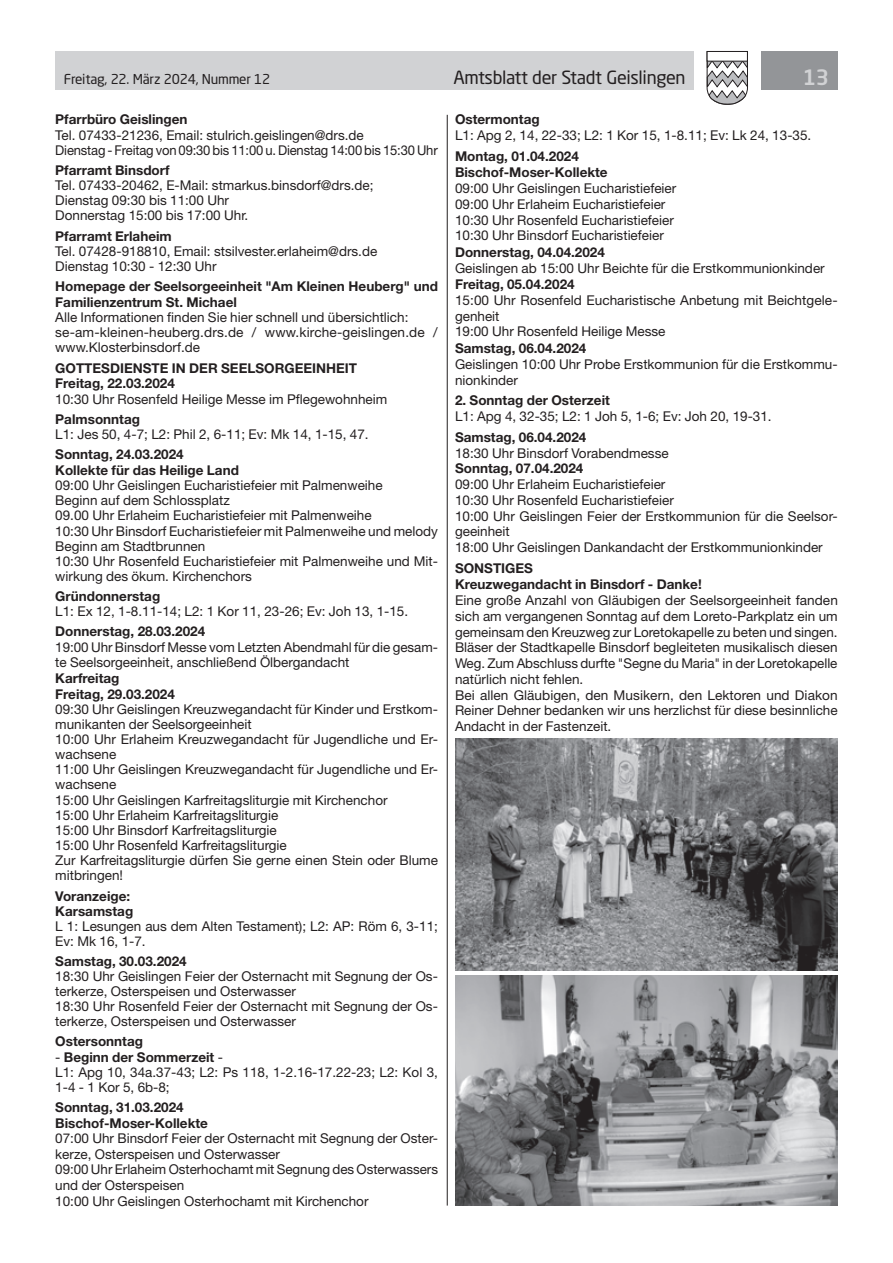
<style>
.page{position:relative;width:893px;height:1263px;background:#fff}
.page>*{position:absolute;margin:0;border:0;box-sizing:border-box;transform-origin:0 0}
.t1{font:500 21px "Neo Sans Std";color:#d1d2d4}
.t2{font:18px "Neo Sans Std";letter-spacing:-.02em;color:#231f20}
.t3{font:13.5px/15.1px "Helvetica Neue LT Std";color:#231f20}
.t4{font:700 13.5px/15.9px "Helvetica Neue LT Std";color:#231f20}
.t5{font:13.5px "Neo Sans Std";letter-spacing:-.015em;color:#231f20}
.s1{font-weight:700}
</style>
<div class="page">
<div style="left:55px;top:51px;width:639px;height:38px;background:#d1d2d4"></div>
<div style="left:761px;top:51px;width:77px;height:38px;background:#939598"></div>
<svg style="left:706px;top:51px;width:42px;height:54px"></svg>
<div style="left:707px;top:51px;width:41px;height:10px;background:#fff;border:1px solid #231f20"></div>
<hr style="left:447px;top:115px;width:1px;height:1090px;background:#231f20">
<img style="left:455px;top:738px;width:383px;height:232px">
<img style="left:455px;top:975px;width:383px;height:230px">
<p class="t5" style="left:64px;top:71px;width:208px">Freitag, 22. März 2024, Nummer 12</p>
<h2 class="t2" style="left:453px;top:66px;width:234px">Amtsblatt der Stadt Geislingen</h2>
<h1 class="t1" style="left:803px;top:64px;width:28px">13</h1>
<p class="t4" style="left:55px;top:111px;width:134px">Pfarrbüro Geislingen</p>
<p class="t3" style="left:55px;top:127px;width:384px">Tel. 07433-21236, Email: stulrich.geislingen@drs.de<br>Dienstag - Freitag von 09:30 bis 11:00 u. Dienstag 14:00 bis 15:30 Uhr</p>
<p class="t4" style="left:55px;top:162px;width:116px">Pfarramt Binsdorf</p>
<p class="t3" style="left:55px;top:177px;width:320px">Tel. 07433-20462, E-Mail: stmarkus.binsdorf@drs.de;<br>Dienstag 09:30 bis 11:00 Uhr<br>Donnerstag 15:00 bis 17:00 Uhr.</p>
<p class="t4" style="left:55px;top:227px;width:118px">Pfarramt Erlaheim</p>
<p class="t3" style="left:55px;top:243px;width:324px">Tel. 07428-918810, Email: stsilvester.erlaheim@drs.de<br>Dienstag 10:30 - 12:30 Uhr</p>
<p class="t4" style="left:55px;top:278px;width:384px">Homepage der Seelsorgeeinheit "Am Kleinen Heuberg" und<br>Familienzentrum St. Michael</p>
<p class="t3" style="left:55px;top:309px;width:384px">Alle Informationen finden Sie hier schnell und übersichtlich: se-am-kleinen-heuberg.drs.de / www.kirche-geislingen.de / www.Klosterbinsdorf.de</p>
<p class="t4" style="left:55px;top:359px;width:303px">GOTTESDIENSTE IN DER SEELSORGEEINHEIT<br>Freitag, 22.03.2024</p>
<p class="t3" style="left:55px;top:391px;width:334px">10:30 Uhr Rosenfeld Heilige Messe im Pflegewohnheim</p>
<p class="t4" style="left:55px;top:411px;width:86px">Palmsonntag</p>
<p class="t3" style="left:55px;top:426px;width:315px">L1: Jes 50, 4-7; L2: Phil 2, 6-11; Ev: Mk 14, 1-15, 47.</p>
<p class="t4" style="left:55px;top:446px;width:185px">Sonntag, 24.03.2024<br>Kollekte für das Heilige Land</p>
<p class="t3" style="left:55px;top:477px;width:384px">09:00 Uhr Geislingen Eucharistiefeier mit Palmenweihe<br>Beginn auf dem Schlossplatz<br>09.00 Uhr Erlaheim Eucharistiefeier mit Palmenweihe<br>10:30 Uhr Binsdorf Eucharistiefeier mit Palmenweihe und melody Beginn am Stadtbrunnen<br>10:30 Uhr Rosenfeld Eucharistiefeier mit Palmenweihe und Mit&shy;wirkung des ökum. Kirchenchors</p>
<p class="t4" style="left:55px;top:588px;width:107px">Gründonnerstag</p>
<p class="t3" style="left:55px;top:604px;width:354px">L1: Ex 12, 1-8.11-14; L2: 1 Kor 11, 23-26; Ev: Joh 13, 1-15.</p>
<p class="t4" style="left:55px;top:623px;width:151px">Donnerstag, 28.03.2024</p>
<p class="t3" style="left:55px;top:639px;width:384px">19:00 Uhr Binsdorf Messe vom Letzten Abendmahl für die gesam&shy;te Seelsorgeeinheit, anschließend Ölbergandacht</p>
<p class="t4" style="left:55px;top:670px;width:121px">Karfreitag<br>Freitag, 29.03.2024</p>
<p class="t3" style="left:55px;top:701px;width:384px">09:30 Uhr Geislingen Kreuzwegandacht für Kinder und Erstkom&shy;munikanten der Seelsorgeeinheit<br>10:00 Uhr Erlaheim Kreuzwegandacht für Jugendliche und Er&shy;wachsene<br>11:00 Uhr Geislingen Kreuzwegandacht für Jugendliche und Er&shy;wachsene<br>15:00 Uhr Geislingen Karfreitagsliturgie mit Kirchenchor<br>15:00 Uhr Erlaheim Karfreitagsliturgie<br>15:00 Uhr Binsdorf Karfreitagsliturgie<br>15:00 Uhr Rosenfeld Karfreitagsliturgie<br>Zur Karfreitagsliturgie dürfen Sie gerne einen Stein oder Blume mitbringen!</p>
<p class="t4" style="left:55px;top:887px;width:79px">Voranzeige:<br>Karsamstag</p>
<p class="t3" style="left:55px;top:919px;width:384px">L 1: Lesungen aus dem Alten Testament); L2: AP: Röm 6, 3-11;<br>Ev: Mk 16, 1-7.</p>
<p class="t4" style="left:55px;top:953px;width:133px">Samstag, 30.03.2024</p>
<p class="t3" style="left:55px;top:969px;width:384px">18:30 Uhr Geislingen Feier der Osternacht mit Segnung der Os&shy;terkerze, Osterspeisen und Osterwasser<br>18:30 Uhr Rosenfeld Feier der Osternacht mit Segnung der Os&shy;terkerze, Osterspeisen und Osterwasser</p>
<p class="t4" style="left:55px;top:1033px;width:89px">Ostersonntag</p>
<p class="t3" style="left:55px;top:1050px;width:384px">- <span class="s1">Beginn der Sommerzeit</span> -<br>L1: Apg 10, 34a.37-43; L2: Ps 118, 1-2.16-17.22-23; L2: Kol 3,<br>1-4 - 1 Kor 5, 6b-8;</p>
<p class="t4" style="left:55px;top:1099px;width:154px">Sonntag, 31.03.2024<br>Bischof-Moser-Kollekte</p>
<p class="t3" style="left:55px;top:1130px;width:384px;line-height:15.6px">07:00 Uhr Binsdorf Feier der Osternacht mit Segnung der Oster&shy;kerze, Osterspeisen und Osterwasser<br>09:00 Uhr Erlaheim Osterhochamt mit Segnung des Osterwassers und der Osterspeisen<br>10:00 Uhr Geislingen Osterhochamt mit Kirchenchor</p>
<p class="t4" style="left:455px;top:111px;width:86px">Ostermontag</p>
<p class="t3" style="left:455px;top:128px;width:358px">L1: Apg 2, 14, 22-33; L2: 1 Kor 15, 1-8.11; Ev: Lk 24, 13-35.</p>
<p class="t4" style="left:455px;top:148px;width:154px;line-height:16.5px">Montag, 01.04.2024<br>Bischof-Moser-Kollekte</p>
<p class="t3" style="left:455px;top:180px;width:223px;line-height:15.8px">09:00 Uhr Geislingen Eucharistiefeier 09:00 Uhr Erlaheim Eucharistiefeier 10:30 Uhr Rosenfeld Eucharistiefeier 10:30 Uhr Binsdorf Eucharistiefeier</p>
<p class="t4" style="left:455px;top:244px;width:151px">Donnerstag, 04.04.2024</p>
<p class="t3" style="left:455px;top:260px;width:371px">Geislingen ab 15:00 Uhr Beichte für die Erstkommunionkinder</p>
<p class="t4" style="left:455px;top:276px;width:121px">Freitag, 05.04.2024</p>
<p class="t3" style="left:455px;top:292px;width:384px;line-height:15.8px">15:00 Uhr Rosenfeld Eucharistische Anbetung mit Beichtgele&shy;genheit<br>19:00 Uhr Rosenfeld Heilige Messe</p>
<p class="t4" style="left:455px;top:340px;width:133px">Samstag, 06.04.2024</p>
<p class="t3" style="left:455px;top:356px;width:384px;line-height:15.8px">Geislingen 10:00 Uhr Probe Erstkommunion für die Erstkommu&shy;nionkinder</p>
<p class="t4" style="left:455px;top:392px;width:156px">2. Sonntag der Osterzeit</p>
<p class="t3" style="left:455px;top:408px;width:318px">L1: Apg 4, 32-35; L2: 1 Joh 5, 1-6; Ev: Joh 20, 19-31.</p>
<p class="t4" style="left:455px;top:429px;width:133px">Samstag, 06.04.2024</p>
<p class="t3" style="left:455px;top:445px;width:215px">18:30 Uhr Binsdorf Vorabendmesse</p>
<p class="t4" style="left:455px;top:460px;width:130px">Sonntag, 07.04.2024</p>
<p class="t3" style="left:455px;top:476px;width:384px;line-height:15.8px">09:00 Uhr Erlaheim Eucharistiefeier<br>10:30 Uhr Rosenfeld Eucharistiefeier<br>10:00 Uhr Geislingen Feier der Erstkommunion für die Seelsor&shy;geeinheit<br>18:00 Uhr Geislingen Dankandacht der Erstkommunionkinder</p>
<p class="t4" style="left:455px;top:559px;width:248px;line-height:16.5px">SONSTIGES<br>Kreuzwegandacht in Binsdorf - Danke!</p>
<p class="t3" style="left:455px;top:592px;width:384px;line-height:15.8px">Eine große Anzahl von Gläubigen der Seelsorgeeinheit fanden sich am vergangenen Sonntag auf dem Loreto-Parkplatz ein um gemeinsam den Kreuzweg zur Loretokapelle zu beten und singen.<br>Bläser der Stadtkapelle Binsdorf begleiteten musikalisch diesen Weg. Zum Abschluss durfte "Segne du Maria" in der Loretokapelle natürlich nicht fehlen.<br>Bei allen Gläubigen, den Musikern, den Lektoren und Diakon Reiner Dehner bedanken wir uns herzlichst für diese besinnliche Andacht in der Fastenzeit.</p>
</div>
